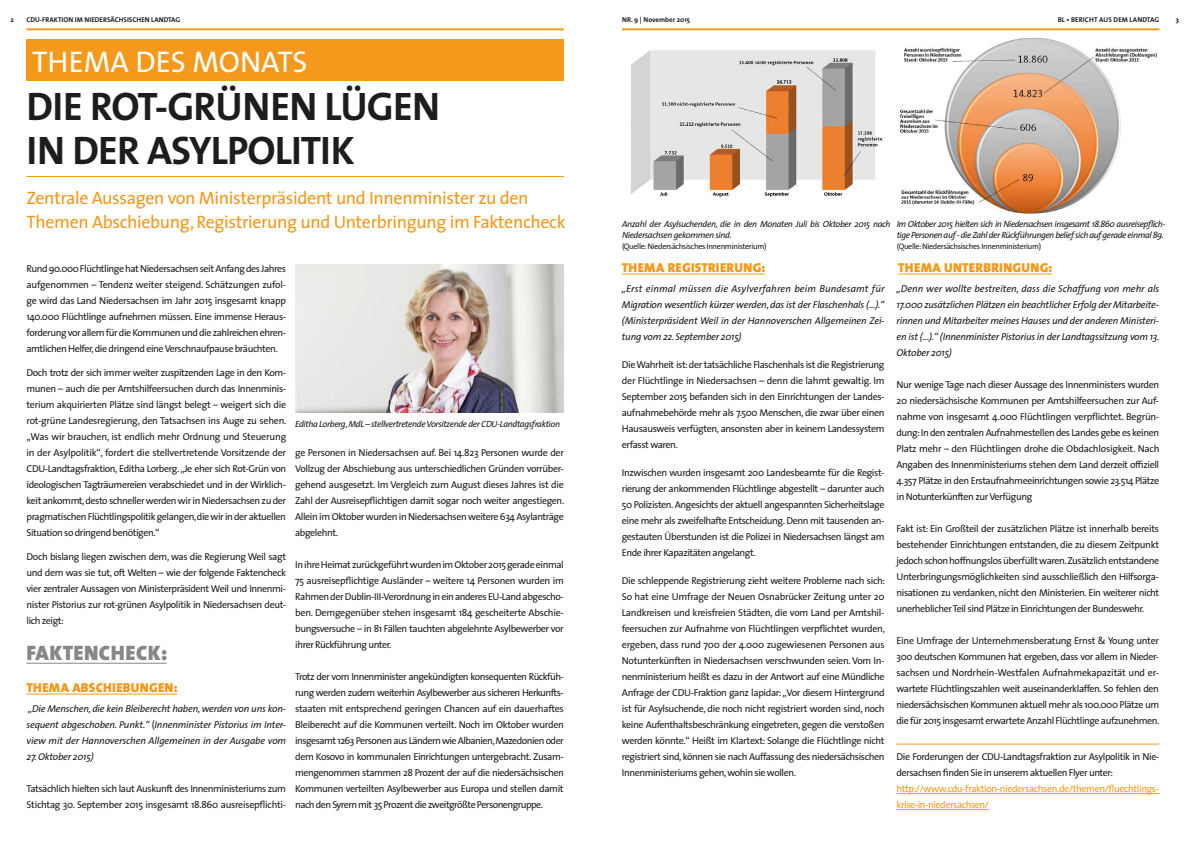
<style>
.page{position:relative;width:1191px;height:842px;background:#fff}
.page>*{position:absolute;margin:0;border:0;box-sizing:border-box;transform-origin:0 0}
.t1{font:700 40px "The Sans";letter-spacing:-.02em;color:#1d1d1b}
.t2{font:30px "The Sans";color:#fff}
.t3{font:900 21px "The Sans";letter-spacing:.02em;color:#878787}
.t4{font:18px/24px "The Sans";letter-spacing:-.02em;color:#f5991c}
.t5{font:900 13px "The Sans";letter-spacing:.02em;color:#f5991c}
.t6{font:10px/16px "The Sans";letter-spacing:-.04em;color:#1d1d1b;text-align:justify}
.t7{font:italic 10px/16px "The Sans";letter-spacing:-.02em;color:#1d1d1b;text-align:justify}
.t8{font:10px/16px "The Sans";letter-spacing:-.035em;color:#f49a1c}
.t9{font:italic 9px/11px "The Sans";letter-spacing:-.045em;color:#1d1d1b}
.t10{font:8px "The Sans";letter-spacing:-.04em;color:#1d1d1b}
.t11{font:700 7px "The Sans";color:#1d1d1b}
.t12{font:700 7px "The Sans";letter-spacing:.02em;color:#1d1d1b}
.s1{font-style:normal}
</style>
<div class="page">
<hr style="left:27px;top:28px;width:537px;height:2px;background:#f5991c">
<hr style="left:622px;top:28px;width:537px;height:2px;background:#f5991c">
<hr style="left:27px;top:663px;width:140px;height:1px;background:#878787">
<hr style="left:27px;top:694px;width:150px;height:1px;background:#f5991c">
<hr style="left:27px;top:176px;width:537px;height:1px;background:#f5991c">
<div style="left:27px;top:40px;width:537px;height:41px;background:#f5991c"></div>
<hr style="left:896px;top:793px;width:263px;height:1px;background:#f49a1c">
<hr style="left:896px;top:809px;width:93px;height:1px;background:#f49a1c">
<hr style="left:896px;top:744px;width:263px;height:1px;background:#f5991c">
<img style="left:295px;top:264px;width:269px;height:148px">
<hr style="left:622px;top:274px;width:143px;height:1px;background:#f5991c">
<img style="left:630px;top:50px;width:253px;height:147px">
<img style="left:900px;top:37px;width:257px;height:176px">
<hr style="left:898px;top:274px;width:154px;height:1px;background:#f5991c">
<p class="t11" style="left:10px;top:14px;width:5px">2</p>
<p class="t11" style="left:27px;top:14px;width:155px">CDU-FRAKTION IM NIEDERSÄCHSISCHEN LANDTAG</p>
<p class="t11" style="left:622px;top:14px;width:70px">NR. 9 | November 2015</p>
<p class="t12" style="left:1057px;top:14px;width:103px">BL • BERICHT AUS DEM LANDTAG</p>
<p class="t11" style="left:1176px;top:14px;width:5px">3</p>
<p class="t2" style="left:32px;top:37px;width:277px">THEMA DES MONATS</p>
<p class="t1" style="left:27px;top:73px;width:415px">DIE ROT-GRÜNEN LÜGEN</p>
<p class="t1" style="left:27px;top:117px;width:330px">IN DER ASYLPOLITIK</p>
<p class="t4" style="left:27px;top:185px;width:540px">Zentrale Aussagen von Ministerpräsident und Innenminister zu den<br>Themen Abschiebung, Registrierung und Unterbringung im Faktencheck</p>
<p class="t6" style="left:27px;top:260px;width:261px">Rund 90.000 Flüchtlinge hat Niedersachsen seit Anfang des Jahres aufgenommen – Tendenz weiter steigend. Schätzungen zufol&shy;ge wird das Land Niedersachsen im Jahr 2015 insgesamt knapp 140.000 Flüchtlinge aufnehmen müssen. Eine immense Heraus&shy;forderung vor allem für die Kommunen und die zahlreichen ehren&shy;amtlichen Helfer, die dringend eine Verschnaufpause bräuchten.</p>
<p class="t6" style="left:27px;top:364px;width:261px">Doch trotz der sich immer weiter zuspitzenden Lage in den Kom&shy;munen – auch die per Amtshilfeersuchen durch das Innenminis&shy;terium akquirierten Plätze sind längst belegt – weigert sich die rot-grüne Landesregierung, den Tatsachsen ins Auge zu sehen. „Was wir brauchen, ist endlich mehr Ordnung und Steuerung in der Asylpolitik“, fordert die stellvertretende Vorsitzende der CDU-Landtagsfraktion, Editha Lorberg. „Je eher sich Rot-Grün von ideologischen Tagträumereien verabschiedet und in der Wirklich&shy;keit ankommt, desto schneller werden wir in Niedersachsen zu der pragmatischen Flüchtlingspolitik gelangen, die wir in der aktuellen Situation so dringend benötigen.“</p>
<p class="t6" style="left:27px;top:548px;width:261px">Doch bislang liegen zwischen dem, was die Regierung Weil sagt und dem was sie tut, oft Welten – wie der folgende Faktencheck vier zentraler Aussagen von Ministerpräsident Weil und Innenmi&shy;nister Pistorius zur rot-grünen Asylpolitik in Niedersachsen deut&shy;lich zeigt:</p>
<p class="t3" style="left:27px;top:635px;width:142px">FAKTENCHECK:</p>
<p class="t5" style="left:27px;top:677px;width:153px">THEMA ABSCHIEBUNGEN:</p>
<p class="t7" style="left:27px;top:700px;width:261px">„Die Menschen, die kein Bleiberecht haben, werden von uns kon&shy;sequent abgeschoben. Punkt.“ <span class="s1">(</span>Innenminister Pistorius im Inter&shy;view mit der Hannoverschen Allgemeinen in der Ausgabe vom</p>
<p class="t7" style="left:27px;top:748px;width:69px">27. Oktober 2015)</p>
<p class="t6" style="left:27px;top:780px;width:261px">Tatsächlich hielten sich laut Auskunft des Innenministeriums zum<br>Stichtag 30. September 2015 insgesamt 18.860 ausreisepflichti-</p>
<p class="t9" style="left:295px;top:418px;width:266px">Editha Lorberg, MdL – stellvertretende Vorsitzende der CDU-Landtagsfraktion</p>
<p class="t6" style="left:295px;top:444px;width:270px">ge Personen in Niedersachsen auf. Bei 14.823 Personen wurde der Vollzug der Abschiebung aus unterschiedlichen Gründen vorrüber&shy;gehend ausgesetzt. Im Vergleich zum August dieses Jahres ist die Zahl der Ausreisepflichtigen damit sogar noch weiter angestiegen.<br>Allein im Oktober wurden in Niedersachsen weitere 634 Asylanträge abgelehnt.</p>
<p class="t6" style="left:295px;top:556px;width:270px">In ihre Heimat zurückgeführt wurden im Oktober 2015 gerade einmal 75 ausreisepflichtige Ausländer – weitere 14 Personen wurden im Rahmen der Dublin-III-Verordnung in ein anderes EU-Land abgescho&shy;ben. Demgegenüber stehen insgesamt 184 gescheiterte Abschie&shy;bungsversuche – in 81 Fällen tauchten abgelehnte Asylbewerber vor ihrer Rückführung unter.</p>
<p class="t6" style="left:295px;top:668px;width:270px">Trotz der vom Innenminister angekündigten konsequenten Rückfüh&shy;rung werden zudem weiterhin Asylbewerber aus sicheren Herkunfts&shy;staaten mit entsprechend geringen Chancen auf ein dauerhaftes Bleiberecht auf die Kommunen verteilt. Noch im Oktober wurden insgesamt 1263 Personen aus Ländern wie Albanien, Mazedonien oder dem Kosovo in kommunalen Einrichtungen untergebracht. Zusam&shy;mengenommen stammen 28 Prozent der auf die niedersächsischen Kommunen verteilten Asylbewerber aus Europa und stellen damit nach den Syrern mit 35 Prozent die zweitgrößte Personengruppe.</p>
<p class="t9" style="left:896px;top:218px;width:270px">Im Oktober 2015 hielten sich in Niedersachsen insgesamt 18.860 ausreisepflich&shy;tige Personen auf - die Zahl der Rückführungen belief sich auf gerade einmal 89.</p>
<p class="t10" style="left:896px;top:240px;width:146px">(Quelle: Niedersächsisches Innenministerium)</p>
<p class="t5" style="left:898px;top:257px;width:156px">THEMA UNTERBRINGUNG:</p>
<p class="t9" style="left:622px;top:218px;width:270px">Anzahl der Asylsuchenden, die in den Monaten Juli bis Oktober 2015 nach<br>Niedersachsen gekommen sind.</p>
<p class="t10" style="left:622px;top:240px;width:146px">(Quelle: Niedersächsisches Innenministerium)</p>
<p class="t5" style="left:622px;top:257px;width:145px">THEMA REGISTRIERUNG:</p>
<p class="t7" style="left:622px;top:280px;width:264px">„Erst einmal müssen die Asylverfahren beim Bundesamt für Migration wesentlich kürzer werden, das ist der Flaschenhals (…).“ (Ministerpräsident Weil in der Hannoverschen Allgemeinen Zei&shy;tung vom 22. September 2015)</p>
<p class="t6" style="left:622px;top:356px;width:264px">Die Wahrheit ist: der tatsächliche Flaschenhals ist die Registrierung der Flüchtlinge in Niedersachsen – denn die lahmt gewaltig. Im September 2015 befanden sich in den Einrichtungen der Landes&shy;aufnahmebehörde mehr als 7.500 Menschen, die zwar über einen Hausausweis verfügten, ansonsten aber in keinem Landessystem erfasst waren.</p>
<p class="t6" style="left:622px;top:464px;width:264px">Inzwischen wurden insgesamt 200 Landesbeamte für die Regist&shy;rierung der ankommenden Flüchtlinge abgestellt – darunter auch 50 Polizisten. Angesichts der aktuell angespannten Sicherheitslage eine mehr als zweifelhafte Entscheidung. Denn mit tausenden an&shy;gestauten Überstunden ist die Polizei in Niedersachsen längst am Ende ihrer Kapazitäten angelangt.</p>
<p class="t6" style="left:622px;top:572px;width:265px">Die schleppende Registrierung zieht weitere Probleme nach sich:<br>So hat eine Umfrage der Neuen Osnabrücker Zeitung unter 20<br>Landkreisen und kreisfreien Städten, die vom Land per Amtshil&shy;feersuchen zur Aufnahme von Flüchtlingen verpflichtet wurden, ergeben, dass rund 700 der 4.000 zugewiesenen Personen aus Notunterkünften in Niedersachsen verschwunden seien. Vom In&shy;nenministerium heißt es dazu in der Antwort auf eine Mündliche Anfrage der CDU-Fraktion ganz lapidar: „Vor diesem Hintergrund ist für Asylsuchende, die noch nicht registriert worden sind, noch keine Aufenthaltsbeschränkung eingetreten, gegen die verstoßen werden könnte.“ Heißt im Klartext: Solange die Flüchtlinge nicht registriert sind, können sie nach Auffassung des niedersächsischen Innenministeriums gehen, wohin sie wollen.</p>
<p class="t7" style="left:896px;top:280px;width:264px">„Denn wer wollte bestreiten, dass die Schaffung von mehr als 17.000 zusätzlichen Plätzen ein beachtlicher Erfolg der Mitarbeite&shy;rinnen und Mitarbeiter meines Hauses und der anderen Ministeri&shy;en ist (…).“ (Innenminister Pistorius in der Landtagssitzung vom 13.<br>Oktober 2015)</p>
<p class="t6" style="left:896px;top:376px;width:264px">Nur wenige Tage nach dieser Aussage des Innenministers wurden 20 niedersächsische Kommunen per Amtshilfeersuchen zur Auf&shy;nahme von insgesamt 4.000 Flüchtlingen verpflichtet. Begrün&shy;dung: In den zentralen Aufnahmestellen des Landes gebe es keinen Platz mehr – den Flüchtlingen drohe die Obdachlosigkeit. Nach Angaben des Innenministeriums stehen dem Land derzeit offiziell 4.357 Plätze in den Erstaufnahmeeinrichtungen sowie 23.514 Plätze in Notunterkünften zur Verfügung</p>
<p class="t6" style="left:896px;top:520px;width:264px">Fakt ist: Ein Großteil der zusätzlichen Plätze ist innerhalb bereits bestehender Einrichtungen entstanden, die zu diesem Zeitpunkt jedoch schon hoffnungslos überfüllt waren. Zusätzlich entstandene Unterbringungsmöglichkeiten sind ausschließlich den Hilfsorga&shy;nisationen zu verdanken, nicht den Ministerien. Ein weiterer nicht unerheblicher Teil sind Plätze in Einrichtungen der Bundeswehr.</p>
<p class="t6" style="left:896px;top:632px;width:264px">Eine Umfrage der Unternehmensberatung Ernst &amp; Young unter 300 deutschen Kommunen hat ergeben, dass vor allem in Nieder&shy;sachsen und Nordrhein-Westfalen Aufnahmekapazität und er&shy;wartete Flüchtlingszahlen weit auseinanderklaffen. So fehlen den niedersächsischen Kommunen aktuell mehr als 100.000 Plätze um die für 2015 insgesamt erwartete Anzahl Flüchtlinge aufzunehmen.</p>
<p class="t6" style="left:896px;top:748px;width:264px">Die Forderungen der CDU-Landtagsfraktion zur Asylpolitik in Nie&shy;dersachsen finden Sie in unserem aktuellen Flyer unter:</p>
<p class="t8" style="left:896px;top:780px;width:264px">http://www.cdu-fraktion-niedersachsen.de/themen/fluechtlings&shy;krise-in-niedersachsen/</p>
</div>
